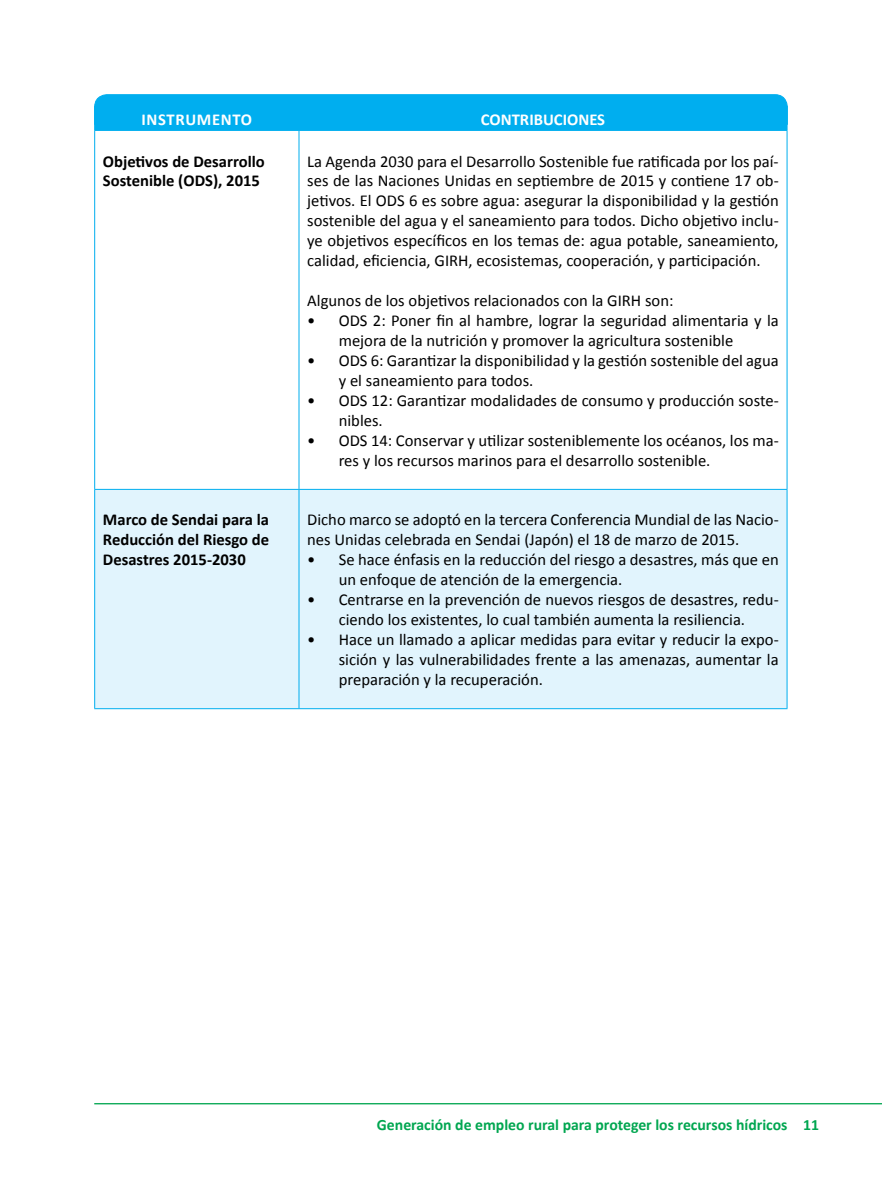
<style>
.page{position:relative;width:882px;height:1197px;background:#fff}
.page>*{position:absolute;margin:0;border:0;box-sizing:border-box;transform-origin:0 0}
.t1{font:16.62px/19.9px "Calibri";color:#000}
.t2{font:700 16.62px/19.9px "Calibri";color:#000}
.t3{font:700 16.62px "Calibri";color:#fff}
.t4{font:700 16.62px "Calibri";letter-spacing:.04em;color:#fff}
.t5{font:700 15.75px "Calibri";color:#00a650}
</style>
<div class="page">
<hr style="left:94px;top:1103px;width:788px;height:1px;background:#00a650">
<div style="left:95px;top:490px;width:692px;height:218px;background:#e1f4fd"></div>
<div style="left:94px;top:94px;width:694px;height:36px;background:#00aeef"></div>
<hr style="left:94px;top:130px;width:205px;height:1px;background:#00aeef">
<hr style="left:94px;top:131px;width:1px;height:358px;background:#00aeef">
<hr style="left:299px;top:130px;width:489px;height:1px;background:#00aeef">
<hr style="left:299px;top:131px;width:1px;height:358px;background:#00aeef">
<hr style="left:787px;top:131px;width:1px;height:358px;background:#00aeef">
<hr style="left:94px;top:489px;width:205px;height:1px;background:#00aeef">
<hr style="left:94px;top:490px;width:1px;height:218px;background:#00aeef">
<hr style="left:299px;top:489px;width:489px;height:1px;background:#00aeef">
<hr style="left:299px;top:490px;width:1px;height:218px;background:#00aeef">
<hr style="left:787px;top:490px;width:1px;height:218px;background:#00aeef">
<hr style="left:94px;top:708px;width:205px;height:1px;background:#00aeef">
<hr style="left:299px;top:708px;width:489px;height:1px;background:#00aeef">
<p class="t4" style="left:142px;top:109px;width:112px">INSTRUMENTO</p>
<p class="t3" style="left:481px;top:109px;width:126px">CONTRIBUCIONES</p>
<p class="t2" style="left:103px;top:151px;width:163px">Objetivos de Desarrollo<br>Sostenible (ODS), 2015</p>
<p class="t1" style="left:307px;top:151px;width:473px;text-align:justify">La Agenda 2030 para el Desarrollo Sostenible fue ratificada por los paí&shy;ses de las Naciones Unidas en septiembre de 2015 y contiene 17 ob&shy;jetivos. El ODS 6 es sobre agua: asegurar la disponibilidad y la gestión sostenible del agua y el saneamiento para todos. Dicho objetivo inclu&shy;ye objetivos específicos en los temas de: agua potable, saneamiento, calidad, eficiencia, GIRH, ecosistemas, cooperación, y participación.</p>
<p class="t1" style="left:307px;top:291px;width:368px">Algunos de los objetivos relacionados con la GIRH son:</p>
<p class="t1" style="left:339px;top:311px;width:442px;text-indent:-32px">• ODS 2: Poner fin al hambre, lograr la seguridad alimentaria y la mejora de la nutrición y promover la agricultura sostenible</p>
<p class="t1" style="left:339px;top:351px;width:442px;text-indent:-32px">• ODS 6: Garantizar la disponibilidad y la gestión sostenible del agua y el saneamiento para todos.</p>
<p class="t1" style="left:339px;top:390px;width:442px;text-indent:-32px">• ODS 12: Garantizar modalidades de consumo y producción soste&shy;nibles.</p>
<p class="t1" style="left:339px;top:430px;width:442px;text-indent:-32px">• ODS 14: Conservar y utilizar sosteniblemente los océanos, los ma&shy;res y los recursos marinos para el desarrollo sostenible.</p>
<p class="t2" style="left:103px;top:510px;width:168px;text-align:justify">Marco de Sendai para la Reducción del Riesgo de Desastres 2015-2030</p>
<p class="t1" style="left:307px;top:510px;width:473px">Dicho marco se adoptó en la tercera Conferencia Mundial de las Nacio&shy;nes Unidas celebrada en Sendai (Japón) el 18 de marzo de 2015.</p>
<p class="t1" style="left:339px;top:550px;width:442px;text-indent:-32px">• Se hace énfasis en la reducción del riesgo a desastres, más que en un enfoque de atención de la emergencia.</p>
<p class="t1" style="left:307px;top:590px;width:473px;text-align:center">• Centrarse en la prevención de nuevos riesgos de desastres, redu&shy;ciendo los existentes, lo cual también aumenta la resiliencia.</p>
<p class="t1" style="left:339px;top:630px;width:442px;text-align:justify;text-indent:-32px">• Hace un llamado a aplicar medidas para evitar y reducir la expo&shy;sición y las vulnerabilidades frente a las amenazas, aumentar la preparación y la recuperación.</p>
<p class="t5" style="left:377px;top:1115px;width:444px">Generación de empleo rural para proteger los recursos hídricos 11</p>
</div>
